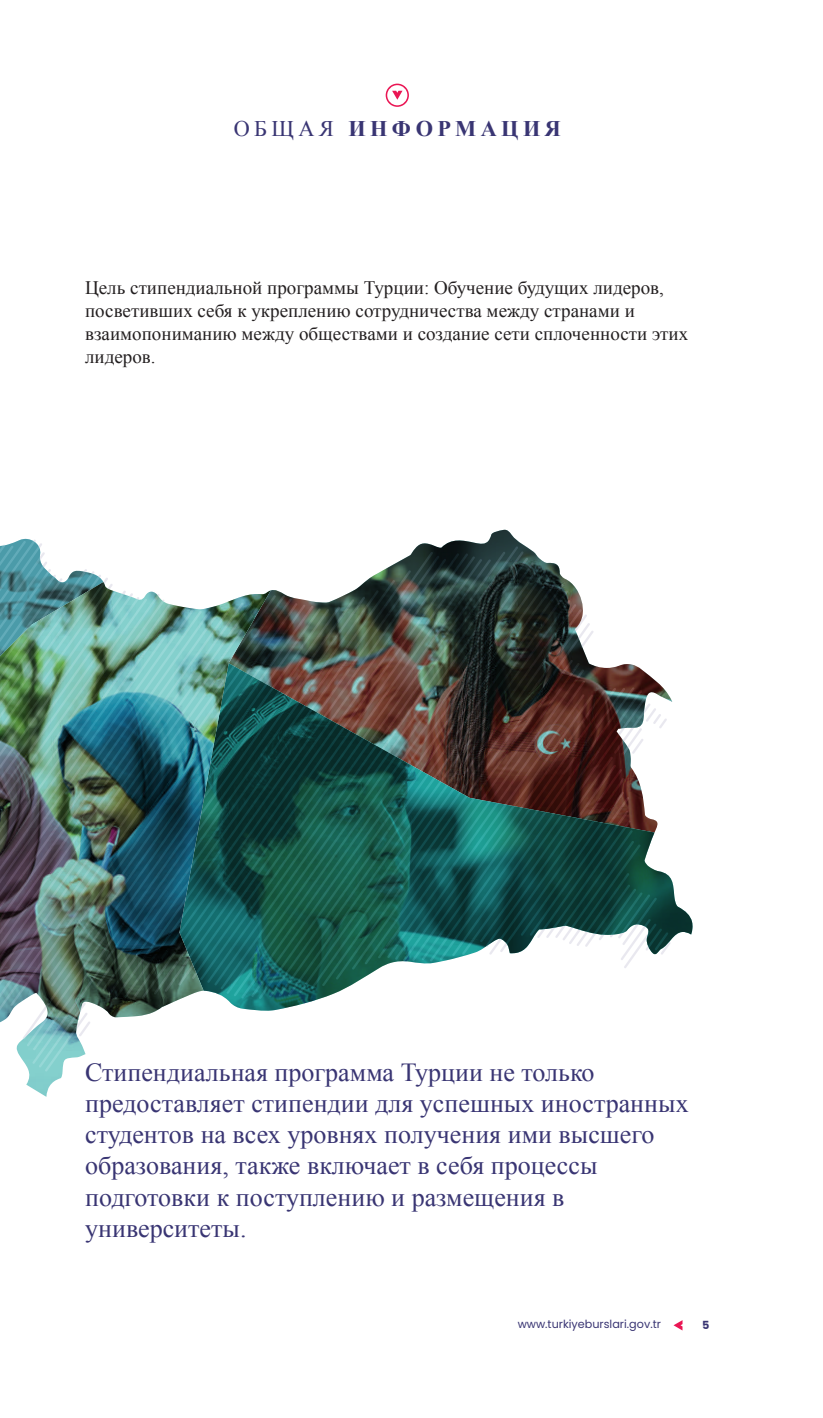
<style>
.page{position:relative;width:823px;height:1418px;background:#fff}
.page>*{position:absolute;margin:0;border:0;box-sizing:border-box;transform-origin:0 0}
.t1{font:26px/31.2px "Times New Roman";color:#393573}
.t2{font:700 22.2px "Times New Roman";letter-spacing:.2em;color:#393573}
.t3{font:19px/22.8px "Times New Roman";color:#231f20}
.t4{font:11.2px "Poppins";color:#393573}
.t5{font:700 11.2px "Poppins";color:#393573}
.s1{font-weight:400}
</style>
<div class="page">
<svg style="left:673px;top:1320px;width:9px;height:10px"></svg>
<svg style="left:385px;top:84px;width:23px;height:23px"></svg>
<img style="left:417px;top:530px;width:177px;height:102px">
<img style="left:589px;top:663px;width:103px;height:278px">
<img style="left:26px;top:1071px;width:37px;height:25px">
<img style="left:116px;top:599px;width:48px;height:419px">
<svg style="left:113px;top:592px;width:3px;height:426px"></svg>
<img style="left:103px;top:583px;width:10px;height:434px">
<img style="left:0;top:538px;width:103px;height:533px">
<svg style="left:589px;top:630px;width:4px;height:8px"></svg>
<svg style="left:251px;top:574px;width:301px;height:422px"></svg>
<svg style="left:518px;top:703px;width:152px;height:265px"></svg>
<svg style="left:641px;top:697px;width:4px;height:257px"></svg>
<svg style="left:518px;top:690px;width:123px;height:266px;background:#454c47"></svg>
<svg style="left:412px;top:546px;width:106px;height:436px;background:#3d514d"></svg>
<svg style="left:468px;top:559px;width:22px;height:419px;background:#2e504e"></svg>
<img style="left:154px;top:553px;width:314px;height:441px">
<p class="t2" style="left:233px;top:113px;width:328px"><span class="s1">ОБЩАЯ</span> ИНФОРМАЦИЯ</p>
<p class="t3" style="left:85px;top:276px;width:604px">Цель стипендиальной программы Турции: Обучение будущих лидеров, посветивших себя к укреплению сотрудничества между странами и взаимопониманию между обществами и создание сети сплоченности этих лидеров.</p>
<p class="t1" style="left:85px;top:1056px;width:604px">Стипендиальная программа Турции не только предоставляет стипендии для успешных иностранных студентов на всех уровнях получения ими высшего образования, также включает в себя процессы подготовки к поступлению и размещения в университеты.</p>
<p class="t4" style="left:517px;top:1317px;width:145px">www.turkiyeburslari.gov.tr</p>
<p class="t5" style="left:701px;top:1318px;width:9px">5</p>
</div>
